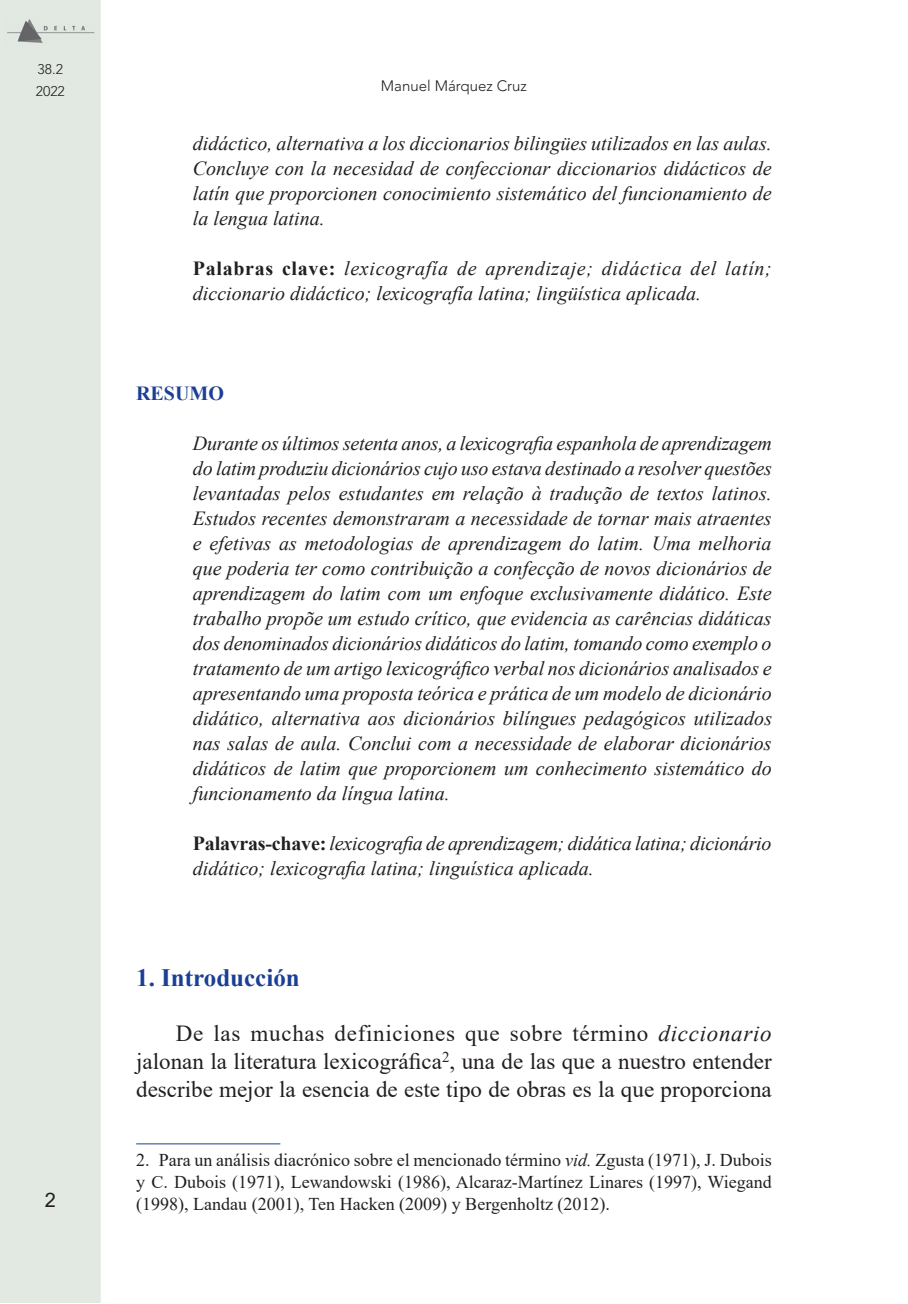
<style>
.page{position:relative;width:908px;height:1304px;background:#fff}
.page>*{position:absolute;margin:0;border:0;box-sizing:border-box;transform-origin:0 0}
.t1{font:700 25px "Times New Roman";color:#1b3f94}
.t2{font:23px/28px "Times New Roman";color:#231f20;text-align:justify}
.t3{font:italic 20px/25px "Times New Roman";color:#231f20;text-align:justify}
.t4{font:700 20px "Times New Roman";color:#1b3f94}
.t5{font:20px "Arial";color:#231f20}
.t6{font:18px/22px "Times New Roman";color:#231f20;text-align:justify}
.t7{font:300 15px "Avenir";color:#231f20}
.t8{font:300 14px/22px "Avenir";color:#231f20}
.s1{font-weight:700;font-style:normal}
.s2{font-style:italic}
</style>
<div class="page">
<div style="left:0;top:0;width:102px;height:1303px;background:#e1e9e2"></div>
<img style="left:7px;top:19px;width:88px;height:24px">
<div style="left:101px;top:0;width:6px;height:1304px;background:#fff"></div>
<hr style="left:136px;top:1143px;width:144px;height:1px;background:#1b3f94">
<p class="t8" style="left:36px;top:58px;width:31px">38.2<br>2022</p>
<p class="t5" style="left:45px;top:1186px;width:13px">2</p>
<p class="t7" style="left:381px;top:77px;width:147px">Manuel Márquez Cruz</p>
<p class="t3" style="left:193px;top:130px;width:580px">didáctico, alternativa a los diccionarios bilingües utilizados en las aulas.<br>Concluye con la necesidad de confeccionar diccionarios didácticos de latín que proporcionen conocimiento sistemático del funcionamiento de la lengua latina.</p>
<p class="t3" style="left:193px;top:255px;width:580px"><span class="s1">Palabras clave:</span> lexicografía de aprendizaje; didáctica del latín; diccionario didáctico; lexicografía latina; lingüística aplicada.</p>
<p class="t4" style="left:136px;top:379px;width:89px">RESUMO</p>
<p class="t3" style="left:193px;top:430px;width:580px">Durante os últimos setenta anos, a lexicografia espanhola de aprendizagem do latim produziu dicionários cujo uso estava destinado a resolver questões levantadas pelos estudantes em relação à tradução de textos latinos.<br>Estudos recentes demonstraram a necessidade de tornar mais atraentes e efetivas as metodologias de aprendizagem do latim. Uma melhoria que poderia ter como contribuição a confecção de novos dicionários de aprendizagem do latim com um enfoque exclusivamente didático. Este trabalho propõe um estudo crítico, que evidencia as carências didáticas dos denominados dicionários didáticos do latim, tomando como exemplo o tratamento de um artigo lexicográfico verbal nos dicionários analisados e apresentando uma proposta teórica e prática de um modelo de dicionário didático, alternativa aos dicionários bilíngues pedagógicos utilizados nas salas de aula. Conclui com a necessidade de elaborar dicionários didáticos de latim que proporcionem um conhecimento sistemático do funcionamento da língua latina.</p>
<p class="t3" style="left:193px;top:830px;width:580px"><span class="s1">Palavras-chave:</span> lexicografia de aprendizagem; didática latina; dicionário didático; lexicografia latina; linguística aplicada.</p>
<p class="t1" style="left:136px;top:960px;width:165px">1. Introducción</p>
<p class="t2" style="left:136px;top:1019px;width:636px;text-indent:40px">De las muchas definiciones que sobre término <span class="s2">diccionario </span>jalonan la literatura lexicográfica<sup>2</sup>, una de las que a nuestro entender describe mejor la esencia de este tipo de obras es la que proporciona</p>
<p class="t6" style="left:136px;top:1148px;width:637px">2. Para un análisis diacrónico sobre el mencionado término <span class="s2">vid.</span> Zgusta (1971), J. Dubois y C. Dubois (1971), Lewandowski (1986), Alcaraz-Martínez Linares (1997), Wiegand (1998), Landau (2001), Ten Hacken (2009) y Bergenholtz (2012).</p>
</div>
